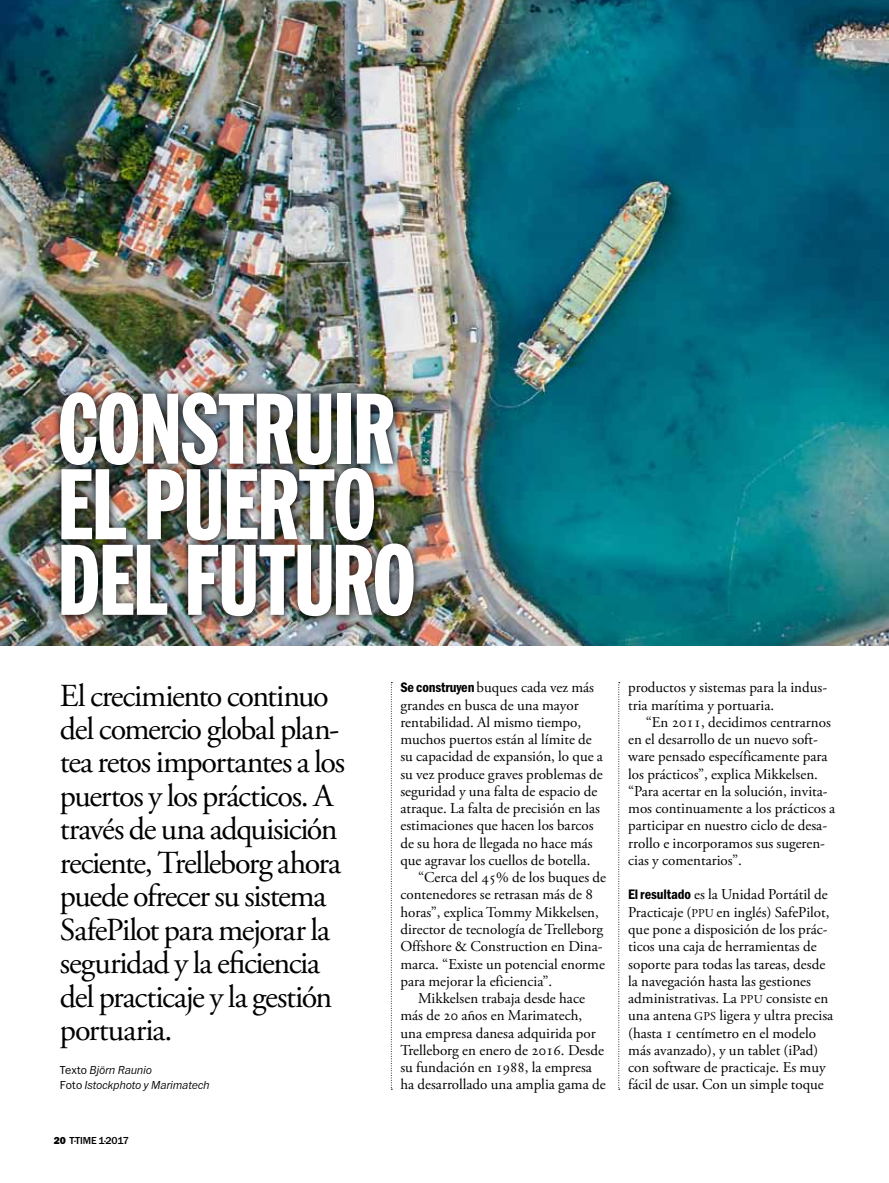
<style>
.page{position:relative;width:889px;height:1183px;background:#fff}
.page>*{position:absolute;margin:0;border:0;box-sizing:border-box;transform-origin:0 0}
.t1{font:extra-condensed 99.15px/75.4px "Franklin Gothic BT";letter-spacing:-.02em;color:#fff}
.t2{font:32.1px/33.5px "Adobe Garamond Pro";letter-spacing:-.04em;color:#000}
.t3{font:15px/17.2px "Adobe Garamond Pro";color:#000}
.t4{font:italic 300 12px/15px "Franklin ITC Pro";letter-spacing:.005em;color:#000}
.t5{font:500 10.5px "Franklin Got T";letter-spacing:-.015em;color:#000}
.s1{font-style:normal}
.s2{font-family:"Franklin Got T Heav";font-weight:400}
.s3{font-family:"Franklin Got T";font-weight:600;font-stretch:condensed;font-size:14.25px}
.s4{font-size:12px}
</style>
<div class="page">
<img style="left:0;top:0;width:889px;height:645px">
<svg style="left:391px;top:682px;width:1px;height:407px"></svg>
<svg style="left:618px;top:682px;width:2px;height:407px"></svg>
<img style="left:51px;top:383px;width:372px;height:242px">
<p class="t1" style="left:57px;top:391px;width:361px">CONSTRUIR<br>EL PUERTO<br>DEL FUTURO</p>
<p class="t2" style="left:60px;top:679px;width:287px">El crecimiento continuo del comercio global plan&shy;tea retos importantes a los puertos y los prácticos. A través de una adquisición reciente, Trelleborg ahora puede ofrecer su sistema<br>SafePilot para mejorar la seguridad y la eficiencia del practicaje y la gestión portuaria.</p>
<p class="t4" style="left:60px;top:1062px;width:151px"><span class="s1">Texto</span> Björn Raunio<br><span class="s1">Foto</span> Istockphoto y Marimatech</p>
<p class="t5" style="left:54px;top:1134px;width:77px"><span class="s2">20</span> T·TIME 1·2017</p>
<p class="t3" style="left:400px;top:679px;width:195px"><span class="s3">Se construyen</span> buques cada vez más</p>
<p class="t3" style="left:400px;top:696px;width:180px">grandes en busca de una mayor</p>
<p class="t3" style="left:400px;top:713px;width:182px">rentabilidad. Al mismo tiempo,</p>
<p class="t3" style="left:400px;top:731px;width:193px">muchos puertos están al límite de</p>
<p class="t3" style="left:400px;top:748px;width:204px">su capacidad de expansión, lo que a</p>
<p class="t3" style="left:400px;top:765px;width:204px">su vez produce graves problemas de</p>
<p class="t3" style="left:400px;top:782px;width:198px">seguridad y una falta de espacio de</p>
<p class="t3" style="left:400px;top:800px;width:201px">atraque. La falta de precisión en las</p>
<p class="t3" style="left:400px;top:817px;width:195px">estimaciones que hacen los barcos</p>
<p class="t3" style="left:400px;top:834px;width:194px">de su hora de llegada no hace más</p>
<p class="t3" style="left:400px;top:851px;width:191px">que agravar los cuellos de botella.</p>
<p class="t3" style="left:418px;top:869px;width:189px">“Cerca del 45% de los buques de</p>
<p class="t3" style="left:400px;top:886px;width:194px">contenedores se retrasan más de 8</p>
<p class="t3" style="left:400px;top:903px;width:200px">horas”, explica Tommy Mikkelsen,</p>
<p class="t3" style="left:400px;top:920px;width:204px">director de tecnología de Trelleborg</p>
<p class="t3" style="left:400px;top:938px;width:204px">Offshore &amp; Construction en Dina-</p>
<p class="t3" style="left:400px;top:955px;width:206px">marca. “Existe un potencial enorme</p>
<p class="t3" style="left:400px;top:972px;width:153px">para mejorar la eficiencia”.</p>
<p class="t3" style="left:418px;top:989px;width:168px">Mikkelsen trabaja desde hace</p>
<p class="t3" style="left:400px;top:1007px;width:183px">más de 20 años en Marimatech,</p>
<p class="t3" style="left:400px;top:1024px;width:197px">una empresa danesa adquirida por</p>
<p class="t3" style="left:400px;top:1041px;width:205px">Trelleborg en enero de 2016. Desde</p>
<p class="t3" style="left:400px;top:1058px;width:193px">su fundación en 1988, la empresa</p>
<p class="t3" style="left:400px;top:1076px;width:207px">ha desarrollado una amplia gama de</p>
<p class="t3" style="left:628px;top:679px;width:200px">productos y sistemas para la indus-</p>
<p class="t3" style="left:628px;top:696px;width:147px">tria marítima y portuaria.</p>
<p class="t3" style="left:646px;top:713px;width:186px">“En 2011, decidimos centrarnos</p>
<p class="t3" style="left:628px;top:731px;width:191px">en el desarrollo de un nuevo soft-</p>
<p class="t3" style="left:628px;top:748px;width:201px">ware pensado específicamente para</p>
<p class="t3" style="left:628px;top:765px;width:191px">los prácticos”, explica Mikkelsen.</p>
<p class="t3" style="left:628px;top:782px;width:201px">“Para acertar en la solución, invita-</p>
<p class="t3" style="left:628px;top:800px;width:209px">mos continuamente a los prácticos a</p>
<p class="t3" style="left:628px;top:817px;width:200px">participar en nuestro ciclo de desa-</p>
<p class="t3" style="left:628px;top:834px;width:198px">rrollo e incorporamos sus sugeren-</p>
<p class="t3" style="left:628px;top:851px;width:115px">cias y comentarios”.</p>
<p class="t3" style="left:628px;top:886px;width:207px"><span class="s3">El resultado</span> es la Unidad Portátil de Practicaje (<span class="s4">PPU</span> en inglés) SafePilot, que pone a disposición de los prác&shy;ticos una caja de herramientas de soporte para todas las tareas, desde la navegación hasta las gestiones administrativas. La <span class="s4">PPU</span> consiste en una antena <span class="s4">GPS</span> ligera y ultra precisa (hasta 1 centímetro en el modelo más avanzado), y un tablet (iPad) con software de practicaje. Es muy fácil de usar. Con un simple toque</p>
</div>
